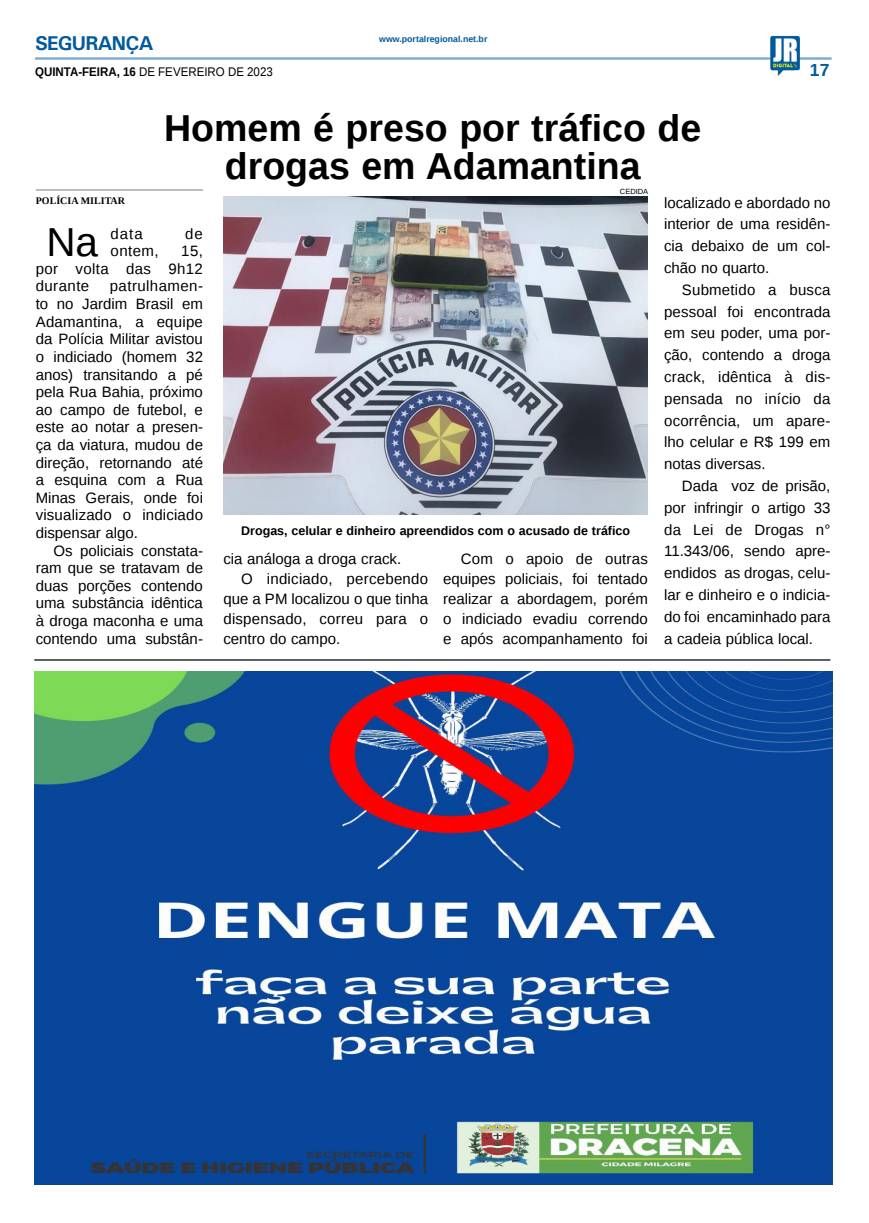
<style>
.page{position:relative;width:869px;height:1223px;background:#fff}
.page>*{position:absolute;margin:0;border:0;box-sizing:border-box;transform-origin:0 0}
.MATÉRIA{font:40.38px "Liberation Sans";color:#000}
.TÍTULO{font:700 37.5px/37.5px "Liberation Sans";color:#000;text-align:center}
.TITULO_PG{font:700 20px "Univers";letter-spacing:-.04em;color:#005a9e}
.TÍTULO-2{font:700 17.5px "Liberation Sans";color:#005a9e}
.MATÉRIA-2{font:15px/17.6px "Liberation Sans";color:#000;text-align:justify}
.LEGENDA{font:700 12.5px "Liberation Sans";color:#000}
.t1{font:12.5px "Liberation Sans";color:#000;scale:.92 1}
.CRÉDITO_NOME{font:700 10px "Liberation Serif";color:#000}
.DATA_PG{font:700 8.75px "Liberation Sans";color:#005a9e}
.CRÉDITO_FOTO{font:7.5px "Liberation Sans";color:#000}
.s1{font-weight:700}
</style>
<div class="page">
<hr style="left:35px;top:57px;width:796px;height:3px;background:#005a9e">
<img style="left:769px;top:36px;width:30px;height:40px">
<img style="left:34px;top:671px;width:797px;height:513px">
<hr style="left:34px;top:659px;width:796px;height:1px;background:#000">
<img style="left:223px;top:197px;width:424px;height:318px">
<hr style="left:36px;top:189px;width:167px;height:2px;background:#939598">
<p class="TITULO_PG" style="left:35px;top:31px;width:120px">SEGURANÇA</p>
<p class="t1" style="left:35px;top:65px;width:260px"><span class="s1">QUINTA-FEIRA, 16</span> DE FEVEREIRO DE 2023</p>
<p class="DATA_PG" style="left:379px;top:33px;width:110px">www.portalregional.net.br</p>
<p class="TÍTULO-2" style="left:809px;top:58px;width:21px">17</p>
<p class="TÍTULO" style="left:164px;top:109px;width:538px">Homem é preso por tráfico de drogas em Adamantina</p>
<p class="CRÉDITO_FOTO" style="left:619px;top:187px;width:30px">CEDIDA</p>
<p class="CRÉDITO_NOME" style="left:36px;top:193px;width:91px">POLÍCIA MILITAR</p>
<p class="MATÉRIA" style="left:46px;top:219px;width:53px">Na</p>
<p class="MATÉRIA-2" style="left:110px;top:225px;width:34px">data</p>
<p class="MATÉRIA-2" style="left:185px;top:225px;width:19px">de</p>
<p class="MATÉRIA-2" style="left:663px;top:192px;width:168px;line-height:21.8px">localizado e abordado no interior de uma residên&shy;cia debaixo de um col&shy;chão no quarto.</p>
<p class="MATÉRIA-2" style="left:663px;top:279px;width:168px;line-height:21.8px;text-indent:18px">Submetido a busca pessoal foi encontrada em seu poder, uma por&shy;ção, contendo a droga crack, idêntica à dis&shy;pensada no início da ocorrência, um apare&shy;lho celular e R$ 199 em notas diversas.</p>
<p class="MATÉRIA-2" style="left:663px;top:475px;width:168px;line-height:21.8px;text-indent:18px">Dada voz de prisão, por infringir o artigo 33 da Lei de Drogas n° 11.343/06, sendo apre&shy;endidos as drogas, celu&shy;lar e dinheiro e o indicia&shy;do foi encaminhado para a cadeia pública local.</p>
<p class="MATÉRIA-2" style="left:36px;top:243px;width:169px;text-indent:145px">15, por volta das 9h12 durante</p>
<p class="MATÉRIA-2" style="left:110px;top:243px;width:50px">ontem,</p>
<p class="MATÉRIA-2" style="left:36px;top:278px;width:169px;text-indent:74px">patrulhamen&shy;to no Jardim Brasil em Adamantina, a equipe da Polícia Militar avistou o indiciado (homem 32 anos) transitando a pé pela Rua Bahia, próximo ao campo de futebol, e este ao notar a presen&shy;ça da viatura, mudou de direção, retornando até a esquina com a Rua Minas Gerais, onde foi visualizado o indiciado dispensar algo.</p>
<p class="MATÉRIA-2" style="left:36px;top:542px;width:169px;text-indent:18px">Os policiais constata&shy;ram que se tratavam de duas porções contendo uma substância idêntica à droga maconha e uma contendo uma substân-</p>
<p class="MATÉRIA-2" style="left:223px;top:551px;width:179px">cia análoga a droga crack.</p>
<p class="LEGENDA" style="left:241px;top:522px;width:390px">Drogas, celular e dinheiro apreendidos com o acusado de tráfico</p>
<p class="MATÉRIA-2" style="left:443px;top:549px;width:206px;line-height:19.9px;text-indent:18px">Com o apoio de outras equipes policiais, foi tentado realizar a abordagem, porém o indiciado evadiu correndo e após acompanhamento foi</p>
<p class="MATÉRIA-2" style="left:223px;top:569px;width:206px;line-height:19.9px;text-indent:18px">O indiciado, percebendo que a PM localizou o que tinha dispensado, correu para o centro do campo.</p>
</div>
